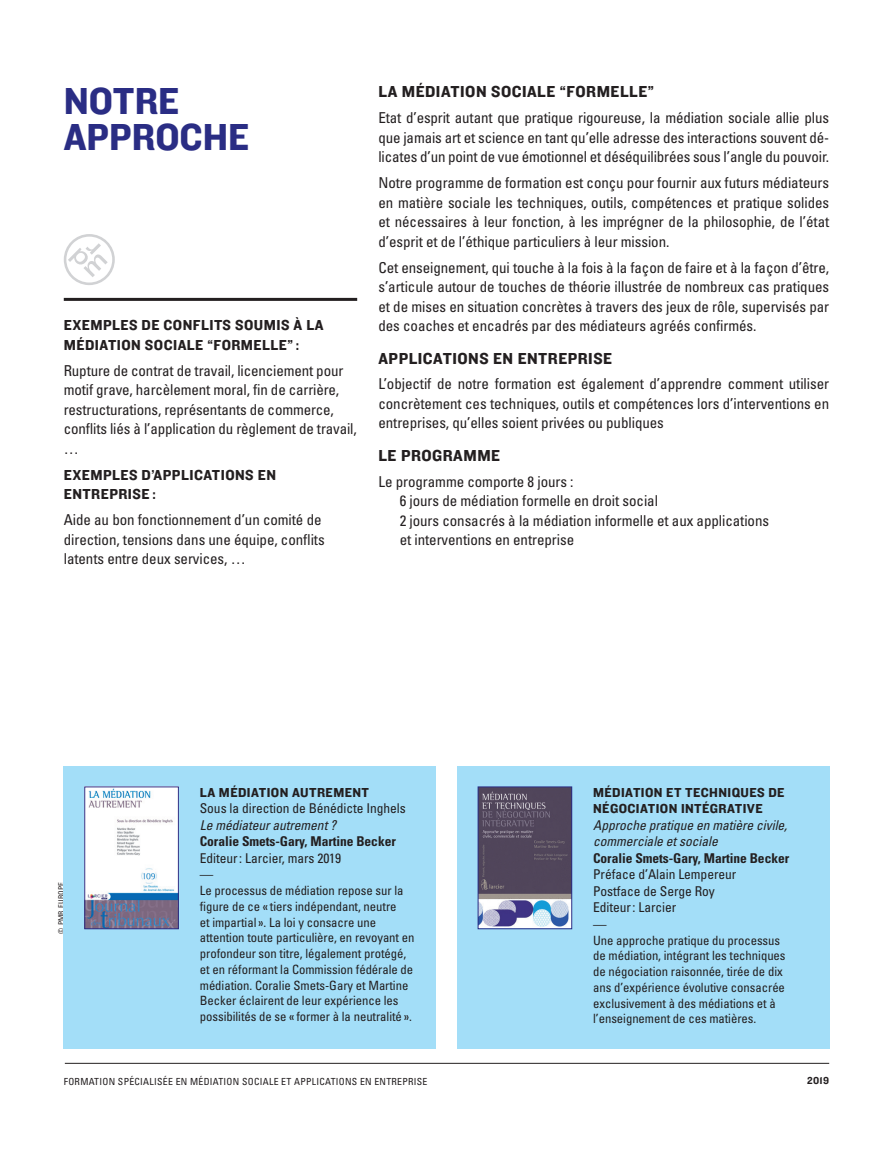
<style>
.page{position:relative;width:893px;height:1149px;background:#fff}
.page>*{position:absolute;margin:0;border:0;box-sizing:border-box;transform-origin:0 0}
.t1{font:39px/36px "Knockout HTF51 Middleweight";color:#2a2d84}
.t2{font:16.5px "Knockout HTF51 Middleweight";letter-spacing:.03em;color:#231f20}
.t3{font:condensed 15px/19.5px "Univers";letter-spacing:-.005em;color:#231f20;text-align:justify}
.t4{font:15px/19.5px "Knockout HTF51 Middleweight";letter-spacing:.03em;color:#231f20}
.t5{font:condensed 13.5px/16.5px "Univers";letter-spacing:-.005em;color:#231f20}
.t6{font:italic condensed 13.5px/16.5px "Univers";letter-spacing:-.005em;color:#231f20}
.t7{font:13.5px/16.5px "Knockout HTF51 Middleweight";letter-spacing:.03em;color:#231f20}
.t8{font:700 condensed 13.5px "Univers";letter-spacing:-.005em;color:#231f20}
.t9{font:condensed 12.75px/15.8px "Univers";letter-spacing:-.005em;color:#231f20}
.t10{font:10.5px "Knockout HTF51 Middleweight";color:#231f20}
.t11{font:condensed 9.75px "Univers";letter-spacing:.03em;color:#231f20}
.t12{font:condensed 7.5px "Univers";letter-spacing:.03em;color:#231f20}
</style>
<div class="page">
<svg style="left:64px;top:234px;width:51px;height:51px"></svg>
<hr style="left:65px;top:1062px;width:764px;height:1px;background:#231f20">
<hr style="left:64px;top:298px;width:293px;height:3px;background:#231f20">
<div style="left:457px;top:765px;width:372px;height:282px;background:#a3def8"></div>
<div style="left:64px;top:765px;width:372px;height:282px;background:#a3def8"></div>
<img style="left:480px;top:788px;width:90px;height:138px">
<div style="left:478px;top:786px;width:94px;height:142px;border:1px solid #2a2d84"></div>
<img style="left:87px;top:788px;width:90px;height:138px">
<div style="left:85px;top:786px;width:94px;height:142px;border:1px solid #2a2d84"></div>
<h1 class="t1" style="left:64px;top:84px;width:187px">NOTRE<br>APPROCHE</h1>
<p class="t4" style="left:64px;top:316px;width:261px">EXEMPLES DE CONFLITS SOUMIS À LA<br>MÉDIATION SOCIALE “FORMELLE” :</p>
<p class="t3" style="left:64px;top:360px;width:294px;text-align:left">Rupture de contrat de travail, licenciement pour motif grave, harcèlement moral, fin de carrière, restructurations, représentants de commerce, conflits liés à l’application du règlement de travail, …</p>
<p class="t4" style="left:64px;top:465px;width:214px">EXEMPLES D’APPLICATIONS EN<br>ENTREPRISE :</p>
<p class="t3" style="left:64px;top:509px;width:262px;text-align:left">Aide au bon fonctionnement d’un comité de direction, tensions dans une équipe, conflits latents entre deux services, …</p>
<p class="t2" style="left:378px;top:83px;width:277px">LA MÉDIATION SOCIALE “FORMELLE”</p>
<p class="t3" style="left:378px;top:108px;width:452px">Etat d’esprit autant que pratique rigoureuse, la médiation sociale allie plus que jamais art et science en tant qu’elle adresse des interactions souvent dé&shy;licates d’un point de vue émotionnel et déséquilibrées sous l’angle du pouvoir.</p>
<p class="t3" style="left:378px;top:173px;width:452px">Notre programme de formation est conçu pour fournir aux futurs médiateurs en matière sociale les techniques, outils, compétences et pratique solides et nécessaires à leur fonction, à les imprégner de la philosophie, de l’état d’esprit et de l’éthique particuliers à leur mission.</p>
<p class="t3" style="left:378px;top:257px;width:452px">Cet enseignement, qui touche à la fois à la façon de faire et à la façon d’être, s’articule autour de touches de théorie illustrée de nombreux cas pratiques et de mises en situation concrètes à travers des jeux de rôle, supervisés par des coaches et encadrés par des médiateurs agréés confirmés.</p>
<p class="t2" style="left:378px;top:349px;width:235px">APPLICATIONS EN ENTREPRISE</p>
<p class="t3" style="left:378px;top:374px;width:452px">L’objectif de notre formation est également d’apprendre comment utiliser concrètement ces techniques, outils et compétences lors d’interventions en entreprises, qu’elles soient privées ou publiques</p>
<p class="t2" style="left:378px;top:446px;width:123px">LE PROGRAMME</p>
<p class="t3" style="left:400px;top:471px;width:371px;text-align:left;text-indent:-21px">Le programme comporte 8 jours :<br>6 jours de médiation formelle en droit social<br>2 jours consacrés à la médiation informelle et aux applications et interventions en entreprise</p>
<p class="t12" style="left:56px;top:933px;width:53px;rotate:-90deg">© PMR EUROPE</p>
<p class="t7" style="left:200px;top:784px;width:171px">LA MÉDIATION AUTREMENT</p>
<p class="t5" style="left:200px;top:799px;width:207px">Sous la direction de Bénédicte Inghels</p>
<p class="t6" style="left:200px;top:816px;width:138px">Le médiateur autrement ?</p>
<p class="t8" style="left:200px;top:833px;width:197px">Coralie Smets-Gary, Martine Becker</p>
<p class="t5" style="left:200px;top:849px;width:143px">Editeur: Larcier, mars 2019 —</p>
<p class="t9" style="left:200px;top:882px;width:216px">Le processus de médiation repose sur la figure de ce « tiers indépendant, neutre<br>et impartial ». La loi y consacre une attention toute particulière, en revoyant en profondeur son titre, légalement protégé, et en réformant la Commission fédérale de médiation. Coralie Smets-Gary et Martine Becker éclairent de leur expérience les possibilités de se « former à la neutralité».</p>
<p class="t7" style="left:593px;top:784px;width:193px">MÉDIATION ET TECHNIQUES DE<br>NÉGOCIATION INTÉGRATIVE</p>
<p class="t6" style="left:593px;top:816px;width:196px">Approche pratique en matière civile, commerciale et sociale</p>
<p class="t8" style="left:593px;top:849px;width:197px">Coralie Smets-Gary, Martine Becker</p>
<p class="t5" style="left:593px;top:865px;width:145px">Préface d’Alain Lempereur<br>Postface de Serge Roy<br>Editeur: Larcier</p>
<p class="t9" style="left:593px;top:931px;width:194px">Une approche pratique du processus de médiation, intégrant les techniques de négociation raisonnée, tirée de dix ans d’expérience évolutive consacrée exclusivement à des médiations et à l’enseignement de ces matières.</p>
<p class="t11" style="left:64px;top:1074px;width:365px">FORMATION SPÉCIALISÉE EN MÉDIATION SOCIALE ET APPLICATIONS EN ENTREPRISE</p>
<p class="t10" style="left:807px;top:1075px;width:23px">2019</p>
</div>
